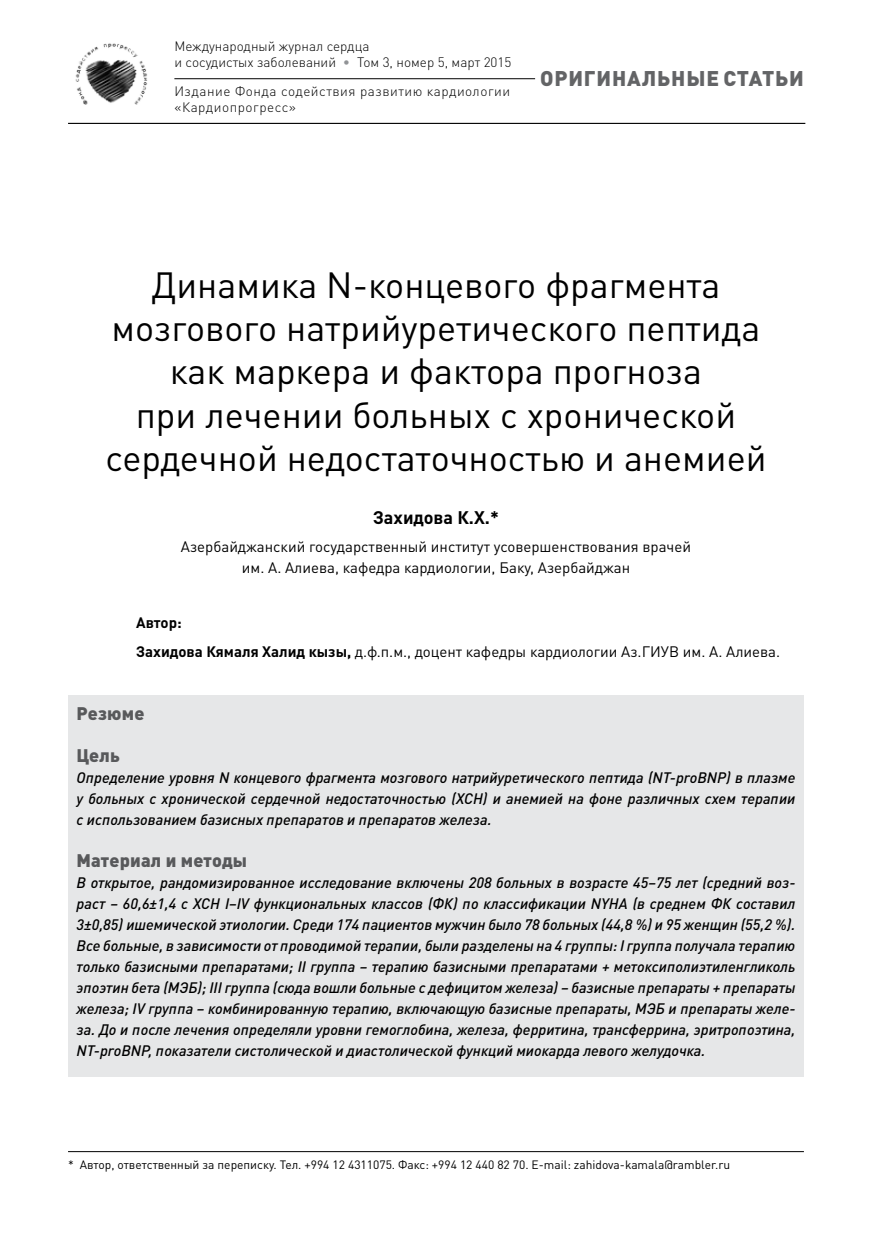
<style>
.page{position:relative;width:872px;height:1234px;background:#fff}
.page>*{position:absolute;margin:0;border:0;box-sizing:border-box;transform-origin:0 0}
.t1{font:36px/43.2px "DIN Pro";color:#000;text-align:center}
.t2{font:900 21px "DIN Pro";letter-spacing:.04em;color:#636466}
.t3{font:900 18px "DIN Pro";letter-spacing:.01em;color:#58595b}
.t4{font:700 18px "DIN Pro";color:#000}
.t5{font:italic 500 15px/21px "DIN Pro";color:#000;text-align:justify}
.t6{font:15px/21px "DIN Pro";color:#000;text-align:center}
.t7{font:300 13.5px/16.2px "DIN Pro";color:#000}
.t8{font:300 13.5px/16.2px "DIN Pro";letter-spacing:.04em;color:#000}
.t9{font:12px "DIN Pro";color:#000}
.s1{color:#919396}
.s2{font-weight:700}
</style>
<div class="page">
<hr style="left:68px;top:123px;width:737px;height:1px;background:#000">
<img style="left:75px;top:43px;width:73px;height:62px">
<hr style="left:174px;top:78px;width:361px;height:1px;background:#000">
<div style="left:68px;top:695px;width:736px;height:381px;background:#e6e7e8"></div>
<hr style="left:68px;top:1151px;width:736px;height:1px;background:#000">
<p class="t7" style="left:174px;top:37px;width:338px">Международный журнал сердца<br>и сосудистых заболеваний <span class="s1">•</span> Том 3, номер 5, март 2015</p>
<p class="t8" style="left:174px;top:82px;width:337px">Издание Фонда содействия развитию кардиологии «Кардиопрогресс»</p>
<h2 class="t2" style="left:540px;top:60px;width:265px">ОРИГИНАЛЬНЫЕ СТАТЬИ</h2>
<h1 class="t1" style="left:105px;top:259px;width:662px">Динамика N-концевого фрагмента мозгового натрийуретического пептида как маркера и фактора прогноза<br>при лечении больных с хронической сердечной недостаточностью и анемией</h1>
<p class="t4" style="left:373px;top:502px;width:127px">Захидова К.Х.*</p>
<p class="t6" style="left:181px;top:534px;width:511px">Азербайджанский государственный институт усовершенствования врачей им. А. Алиева, кафедра кардиологии, Баку, Азербайджан</p>
<p class="t6" style="left:136px;top:607px;width:645px;line-height:28.5px;text-align:left"><span class="s2">Автор:<br>Захидова Кямаля Халид кызы,</span> д.ф.п.м., доцент кафедры кардиологии Аз.ГИУВ им. А. Алиева.</p>
<p class="t3" style="left:77px;top:697px;width:69px">Резюме</p>
<p class="t3" style="left:77px;top:739px;width:45px">Цель</p>
<p class="t5" style="left:77px;top:765px;width:720px">Определение уровня N концевого фрагмента мозгового натрийуретического пептида (NT-proBNP) в плазме у больных с хронической сердечной недостаточностью (ХСН) и анемией на фоне различных схем терапии с использованием базисных препаратов и препаратов железа.</p>
<p class="t3" style="left:77px;top:844px;width:172px">Материал и методы</p>
<p class="t5" style="left:77px;top:870px;width:720px">В открытое, рандомизированное исследование включены 208 больных в возрасте 45–75 лет (средний воз&shy;раст – 60,6±1,4 с ХСН I–IV функциональных классов (ФК) по классификации NYHA (в среднем ФК составил 3±0,85) ишемической этиологии. Среди 174 пациентов мужчин было 78 больных (44,8 %) и 95 женщин (55,2 %).<br>Все больные, в зависимости от проводимой терапии, были разделены на 4 группы: I группа получала терапию только базисными препаратами; II группа – терапию базисными препаратами + метоксиполиэтиленгликоль эпоэтин бета (МЭБ); III группа (сюда вошли больные с дефицитом железа) – базисные препараты + препараты железа; IV группа – комбинированную терапию, включающую базисные препараты, МЭБ и препараты желе&shy;за. До и после лечения определяли уровни гемоглобина, железа, ферритина, трансферрина, эритропоэтина, NT-proBNP, показатели систолической и диастолической функций миокарда левого желудочка.</p>
<p class="t9" style="left:68px;top:1154px;width:663px">* Автор, ответственный за переписку. Тел. +994 12 4311075. Факс: +994 12 440 82 70. E-mail: zahidova-kamala@rambler.ru</p>
</div>
